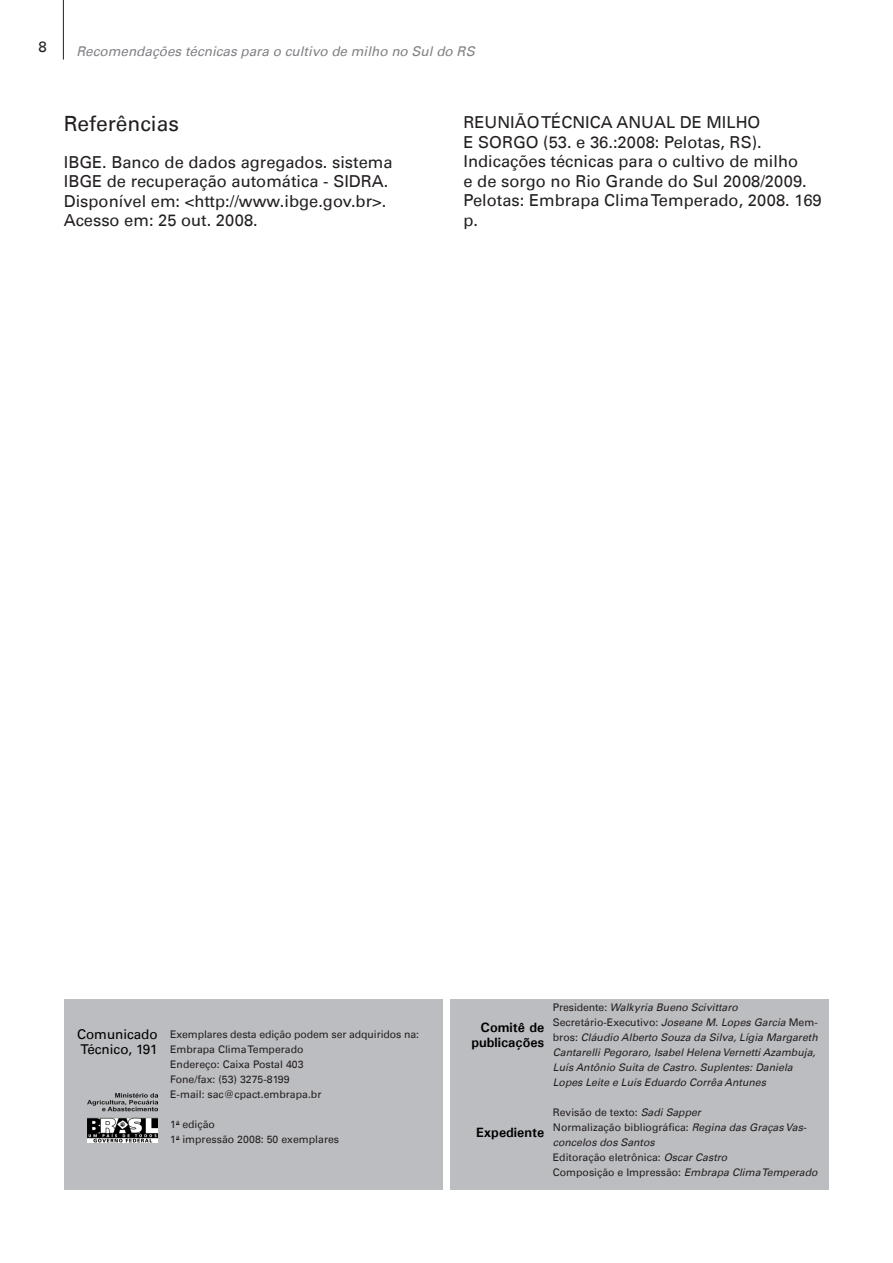
<style>
.page{position:relative;width:893px;height:1263px;background:#fff}
.page>*{position:absolute;margin:0;border:0;box-sizing:border-box;transform-origin:0 0}
.CORPO_DO_COMUNICADO{font:21px "Univers LT";color:#231f20}
.CORPO_DO_COMUNICADO-2{font:16.5px/19.5px "Univers LT";color:#231f20}
.t1{font:15px "Univers LT";color:#231f20}
.t2{font:italic 13.5px "Univers LT";color:#808285}
.t3{font:700 13.5px "Univers";color:#000}
.t4{font:13.5px "Univers LT";letter-spacing:-.005em;color:#000}
.t5{font:italic 10.5px/15px "Univers LT";color:#231f20}
.t6{font:10.5px "Univers LT";color:#231f20}
.s1{font-style:normal}
.s2{font-style:italic}
</style>
<div class="page">
<hr style="left:63px;top:0;width:1px;height:60px;background:#231f20">
<div style="left:451px;top:999px;width:378px;height:190px;background:#bcbdc0"></div>
<div style="left:64px;top:999px;width:378px;height:190px;background:#bcbdc0"></div>
<img style="left:88px;top:1094px;width:70px;height:49px">
<h3 class="t1" style="left:38px;top:38px;width:10px">8</h3>
<p class="t2" style="left:76px;top:43px;width:400px">Recomendações técnicas para o cultivo de milho no Sul do RS</p>
<p class="CORPO_DO_COMUNICADO" style="left:64px;top:111px;width:117px">Referências</p>
<p class="CORPO_DO_COMUNICADO-2" style="left:64px;top:152px;width:330px">IBGE. Banco de dados agregados. sistema IBGE de recuperação automática - SIDRA.<br>Disponível em: &lt;http://www.ibge.gov.br&gt;.<br>Acesso em: 25 out. 2008.</p>
<p class="CORPO_DO_COMUNICADO-2" style="left:463px;top:112px;width:360px">REUNIÃO TÉCNICA ANUAL DE MILHO<br>E SORGO (53. e 36.:2008: Pelotas, RS).<br>Indicações técnicas para o cultivo de milho<br>e de sorgo no Rio Grande do Sul 2008/2009.<br>Pelotas: Embrapa Clima Temperado, 2008. 169 p.</p>
<p class="t4" style="left:77px;top:1026px;width:82px">Comunicado</p>
<p class="t4" style="left:81px;top:1041px;width:79px">Técnico, 191</p>
<p class="t6" style="left:170px;top:1027px;width:250px">Exemplares desta edição podem ser adquiridos na:</p>
<p class="t6" style="left:170px;top:1042px;width:135px">Embrapa Clima Temperado</p>
<p class="t6" style="left:170px;top:1057px;width:135px">Endereço: Caixa Postal 403</p>
<p class="t6" style="left:170px;top:1072px;width:121px">Fone/fax: (53) 3275-8199</p>
<p class="t6" style="left:170px;top:1087px;width:153px">E-mail: sac@cpact.embrapa.br</p>
<p class="t6" style="left:170px;top:1117px;width:46px">1<sup>a</sup> edição</p>
<p class="t6" style="left:170px;top:1132px;width:170px">1<sup>a</sup> impressão 2008: 50 exemplares</p>
<p class="t3" style="left:481px;top:1019px;width:65px">Comitê de</p>
<p class="t3" style="left:471px;top:1034px;width:74px">publicações</p>
<p class="t3" style="left:476px;top:1124px;width:70px">Expediente</p>
<p class="t5" style="left:553px;top:1000px;width:187px"><span class="s1">Presidente:</span> Walkyria Bueno Scivittaro</p>
<p class="t5" style="left:553px;top:1015px;width:267px"><span class="s1">Secretário-Executivo:</span> Joseane M. Lopes Garcia <span class="s1">Mem&shy;bros:</span> Cláudio Alberto Souza da Silva, Lígia Margareth Cantarelli Pegoraro, Isabel Helena Vernetti Azambuja, Luís Antônio Suita de Castro. Suplentes: Daniela Lopes Leite e Luís Eduardo Corrêa Antunes</p>
<p class="t6" style="left:553px;top:1106px;width:150px">Revisão de texto: <span class="s2">Sadi Sapper</span></p>
<p class="t5" style="left:553px;top:1120px;width:255px"><span class="s1">Normalização bibliográfica:</span> Regina das Graças Vas&shy;concelos dos Santos</p>
<p class="t6" style="left:553px;top:1151px;width:176px">Editoração eletrônica: <span class="s2">Oscar Castro</span></p>
<p class="t6" style="left:553px;top:1166px;width:266px">Composição e Impressão: <span class="s2">Embrapa Clima Temperado</span></p>
</div>
